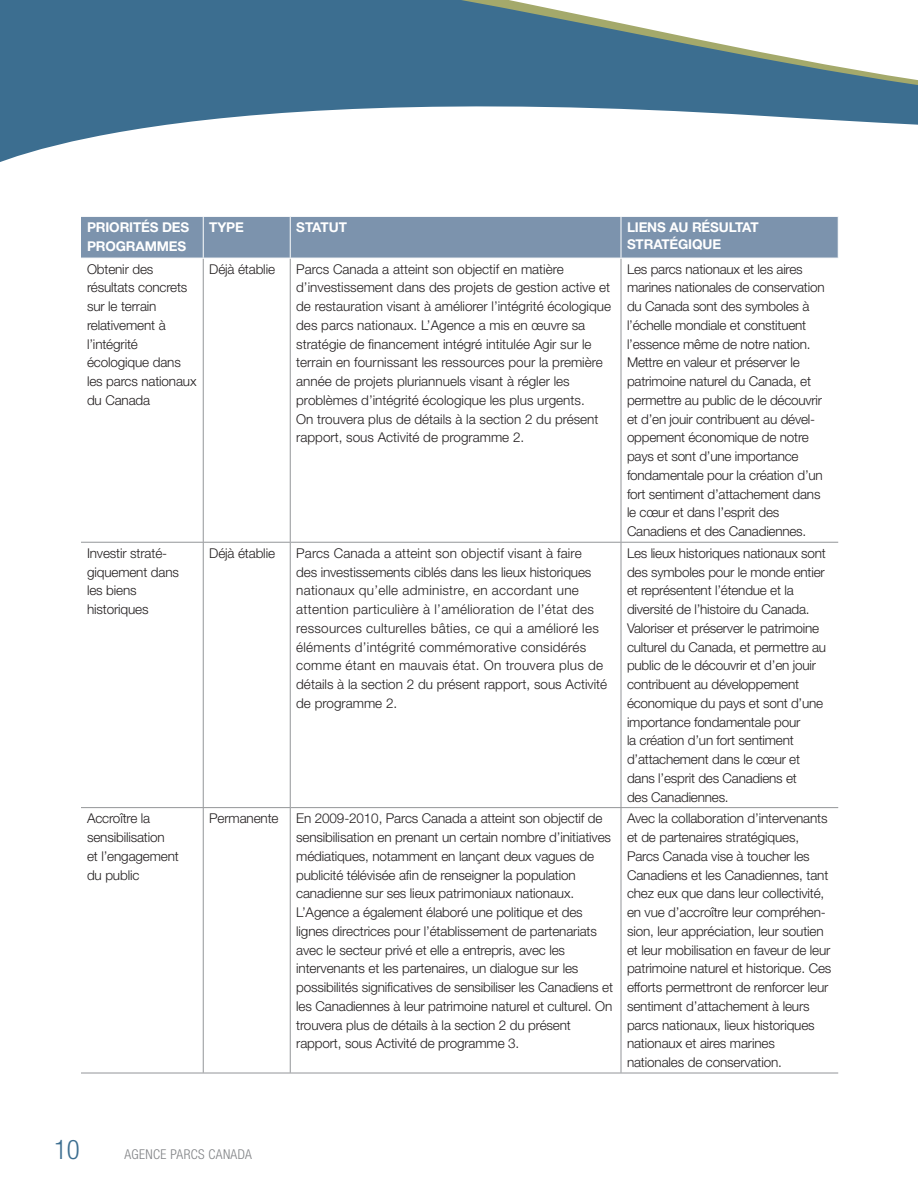
<style>
.page{position:relative;width:918px;height:1188px;background:#fff}
.page>*{position:absolute;margin:0;border:0;box-sizing:border-box;transform-origin:0 0}
.t1{font:300 condensed 27px "Helvetica Neue LT Std";color:#3c6e90}
.t2{font:300 13.5px/18.8px "Helvetica Neue LT Std";letter-spacing:-.01em;color:#231f20}
.t3{font:300 13.5px/18.8px "Helvetica Neue LT Std";letter-spacing:.02em;color:#231f20}
.t4{font:700 13.5px/18.8px "Helvetica Neue LT Std";letter-spacing:-.01em;color:#fff}
.t5{font:300 condensed 13.5px "Helvetica Neue LT Std";letter-spacing:.025em;color:#808285}
</style>
<div class="page">
<svg style="left:0;top:0;width:918px;height:162px;fill:#3c6e90"></svg>
<div style="left:81px;top:217px;width:757px;height:41px;background:#7c93ad"></div>
<hr style="left:203px;top:258px;width:1px;height:284px;background:#939598">
<hr style="left:290px;top:258px;width:1px;height:284px;background:#939598">
<hr style="left:621px;top:258px;width:1px;height:284px;background:#939598">
<hr style="left:81px;top:542px;width:209px;height:1px;background:#939598">
<hr style="left:203px;top:543px;width:1px;height:264px;background:#939598">
<hr style="left:290px;top:542px;width:331px;height:1px;background:#939598">
<hr style="left:290px;top:543px;width:1px;height:264px;background:#939598">
<hr style="left:621px;top:542px;width:217px;height:1px;background:#939598">
<hr style="left:621px;top:543px;width:1px;height:264px;background:#939598">
<hr style="left:81px;top:807px;width:209px;height:1px;background:#939598">
<hr style="left:203px;top:808px;width:1px;height:265px;background:#939598">
<hr style="left:290px;top:807px;width:331px;height:1px;background:#939598">
<hr style="left:290px;top:808px;width:1px;height:265px;background:#939598">
<hr style="left:621px;top:807px;width:217px;height:1px;background:#939598">
<hr style="left:621px;top:808px;width:1px;height:265px;background:#939598">
<hr style="left:81px;top:1073px;width:757px;height:1px;background:#939598">
<hr style="left:81px;top:258px;width:758px;height:1px;background:#fff">
<hr style="left:203px;top:217px;width:1px;height:41px;background:#fff">
<hr style="left:290px;top:217px;width:1px;height:41px;background:#fff">
<hr style="left:621px;top:217px;width:1px;height:41px;background:#fff">
<p class="t4" style="left:87px;top:219px;width:104px">PRIORITÉS DES<br>PROGRAMMES</p>
<p class="t4" style="left:209px;top:219px;width:36px">TYPE</p>
<p class="t4" style="left:296px;top:219px;width:52px">STATUT</p>
<p class="t4" style="left:627px;top:220px;width:133px;line-height:16.5px">LIENS AU RÉSULTAT<br>STRATÉGIQUE</p>
<p class="t2" style="left:87px;top:261px;width:111px">Obtenir des résultats concrets sur le terrain relativement à l’intégrité écologique dans les parcs nationaux du Canada</p>
<p class="t2" style="left:209px;top:261px;width:67px">Déjà établie</p>
<p class="t2" style="left:296px;top:261px;width:316px">Parcs Canada a atteint son objectif en matière d’investissement dans des projets de gestion active et de restauration visant à améliorer l’intégrité écologique des parcs nationaux. L’Agence a mis en œuvre sa stratégie de financement intégré intitulée Agir sur le terrain en fournissant les ressources pour la première année de projets pluriannuels visant à régler les problèmes d’intégrité écologique les plus urgents.<br>On trouvera plus de détails à la section 2 du présent rapport, sous Activité de programme 2.</p>
<p class="t2" style="left:627px;top:261px;width:199px">Les parcs nationaux et les aires marines nationales de conservation du Canada sont des symboles à l’échelle mondiale et constituent l’essence même de notre nation.<br>Mettre en valeur et préserver le patrimoine naturel du Canada, et permettre au public de le découvrir et d’en jouir contribuent au dével&shy;oppement économique de notre pays et sont d’une importance fondamentale pour la création d’un fort sentiment d’attachement dans le cœur et dans l’esprit des<br>Canadiens et des Canadiennes.</p>
<p class="t2" style="left:87px;top:545px;width:94px">Investir straté&shy;giquement dans les biens historiques</p>
<p class="t2" style="left:209px;top:545px;width:67px">Déjà établie</p>
<p class="t3" style="left:296px;top:545px;width:313px">Parcs Canada a atteint son objectif visant à faire<br>des investissements ciblés dans les lieux historiques nationaux qu’elle administre, en accordant une attention particulière à l’amélioration de l’état des ressources culturelles bâties, ce qui a amélioré les éléments d’intégrité commémorative considérés comme étant en mauvais état. On trouvera plus de détails à la section 2 du présent rapport, sous Activité de programme 2.</p>
<p class="t2" style="left:627px;top:545px;width:201px">Les lieux historiques nationaux sont des symboles pour le monde entier et représentent l’étendue et la diversité de l’histoire du Canada.<br>Valoriser et préserver le patrimoine culturel du Canada, et permettre au public de le découvrir et d’en jouir contribuent au développement économique du pays et sont d’une importance fondamentale pour<br>la création d’un fort sentiment d’attachement dans le cœur et dans l’esprit des Canadiens et<br>des Canadiennes.</p>
<p class="t2" style="left:87px;top:810px;width:93px">Accroître la sensibilisation et l’engagement du public</p>
<p class="t2" style="left:209px;top:810px;width:71px">Permanente</p>
<p class="t2" style="left:296px;top:810px;width:318px">En 2009-2010, Parcs Canada a atteint son objectif de sensibilisation en prenant un certain nombre d’initiatives médiatiques, notamment en lançant deux vagues de publicité télévisée afin de renseigner la population canadienne sur ses lieux patrimoniaux nationaux.<br>L’Agence a également élaboré une politique et des lignes directrices pour l’établissement de partenariats avec le secteur privé et elle a entrepris, avec les intervenants et les partenaires, un dialogue sur les possibilités significatives de sensibiliser les Canadiens et les Canadiennes à leur patrimoine naturel et culturel. On trouvera plus de détails à la section 2 du présent rapport, sous Activité de programme 3.</p>
<p class="t2" style="left:627px;top:810px;width:206px">Avec la collaboration d’intervenants et de partenaires stratégiques, Parcs Canada vise à toucher les Canadiens et les Canadiennes, tant chez eux que dans leur collectivité, en vue d’accroître leur compréhen&shy;sion, leur appréciation, leur soutien et leur mobilisation en faveur de leur patrimoine naturel et historique. Ces efforts permettront de renforcer leur sentiment d’attachement à leurs parcs nationaux, lieux historiques nationaux et aires marines nationales de conservation.</p>
<h1 class="t1" style="left:54px;top:1140px;width:27px">10</h1>
<p class="t5" style="left:125px;top:1149px;width:129px">AGENCE PARCS CANADA</p>
</div>
